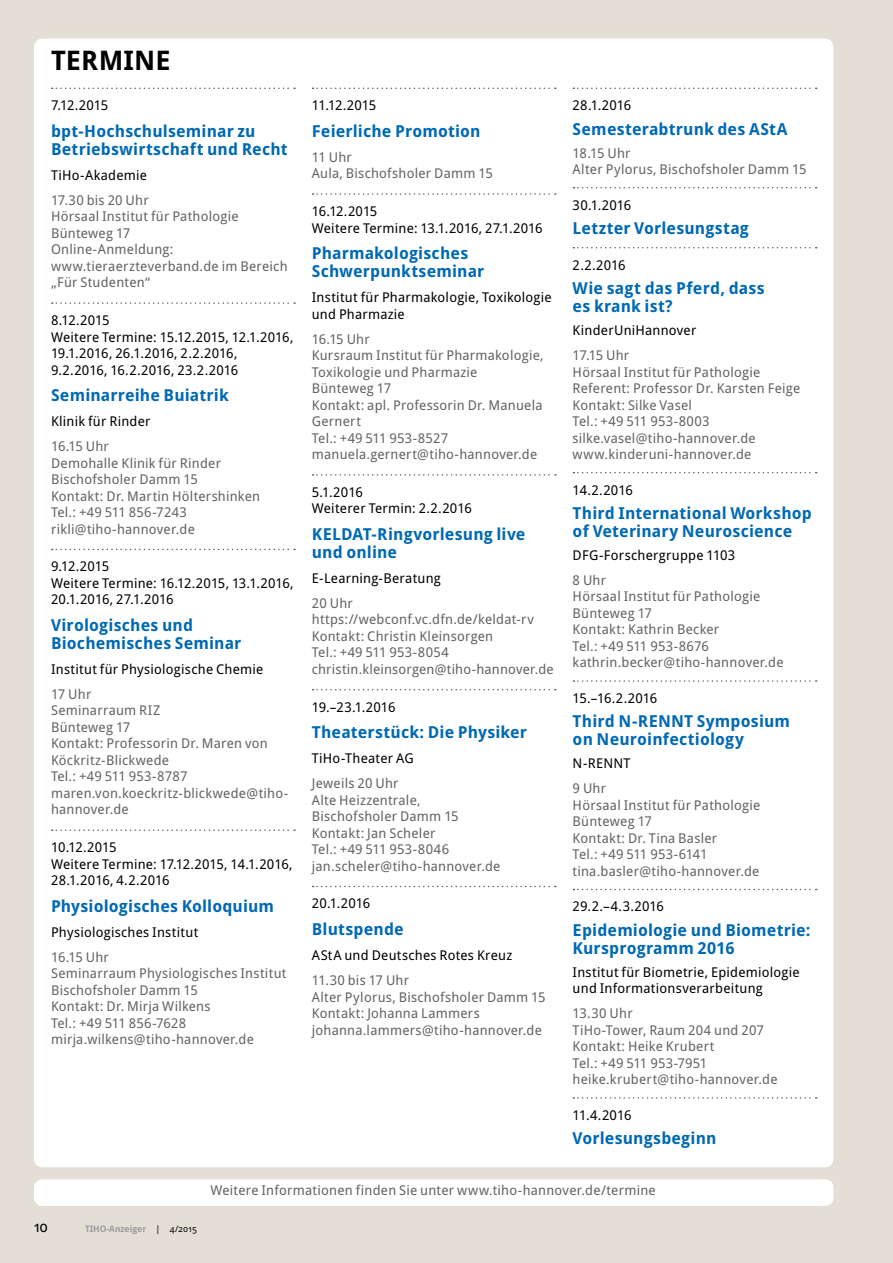
<style>
.page{position:relative;width:893px;height:1263px;background:#e3dfd5}
.page>*{position:absolute;margin:0;border:0;box-sizing:border-box;transform-origin:0 0}
.t1{font:700 27px "Droid Sans Pro";letter-spacing:.005em;color:#000}
.t2{font:700 16.5px/18px "Droid Sans Pro";letter-spacing:.01em;color:#0069b4}
.t3{font:15px "Droid Sans Pro";color:#000}
.t4{font:13.5px/16.5px "Droid Sans Pro";letter-spacing:.015em;color:#636362}
.t5{font:13.5px/16.5px "Droid Sans Pro";letter-spacing:.015em;color:#000}
.t6{font:700 9px "Droid Sans Pro";letter-spacing:-.01em;color:#9c9d9d}
.s1{color:#636362}
.s2{font-weight:400;color:#000}
</style>
<div class="page">
<div style="left:34px;top:39px;width:799px;height:1128px;background:#fff;border-radius:9px"></div>
<svg style="left:52px;top:88px;width:243px;height:1px"></svg>
<svg style="left:52px;top:302px;width:243px;height:2px"></svg>
<svg style="left:52px;top:549px;width:243px;height:1px"></svg>
<svg style="left:52px;top:829px;width:243px;height:2px"></svg>
<svg style="left:313px;top:88px;width:243px;height:1px"></svg>
<svg style="left:313px;top:193px;width:243px;height:2px"></svg>
<svg style="left:313px;top:474px;width:243px;height:2px"></svg>
<svg style="left:313px;top:689px;width:243px;height:1px"></svg>
<svg style="left:313px;top:886px;width:243px;height:1px"></svg>
<svg style="left:573px;top:88px;width:244px;height:1px"></svg>
<svg style="left:573px;top:187px;width:244px;height:1px"></svg>
<svg style="left:573px;top:247px;width:244px;height:1px"></svg>
<svg style="left:573px;top:472px;width:244px;height:1px"></svg>
<svg style="left:573px;top:680px;width:244px;height:2px"></svg>
<svg style="left:573px;top:889px;width:244px;height:1px"></svg>
<svg style="left:573px;top:1097px;width:244px;height:2px"></svg>
<div style="left:34px;top:1179px;width:799px;height:27px;background:#fff;border-radius:9px"></div>
<p class="t1" style="left:51px;top:41px;width:121px">TERMINE</p>
<p class="t5" style="left:51px;top:97px;width:59px">7.12.2015</p>
<p class="t2" style="left:51px;top:121px;width:238px">bpt-Hochschulseminar zu<br>Betriebswirtschaft und Recht</p>
<p class="t5" style="left:51px;top:162px;width:99px;line-height:25px">TiHo-Akademie<br><span class="s1">17.30 bis 20 Uhr</span></p>
<p class="t4" style="left:51px;top:208px;width:238px">Hörsaal Institut für Pathologie<br>Bünteweg 17<br>Online-Anmeldung: www.tieraerzteverband.de im Bereich „Für Studenten“</p>
<p class="t5" style="left:51px;top:312px;width:244px">8.12.2015<br>Weitere Termine: 15.12.2015, 12.1.2016,<br>19.1.2016, 26.1.2016, 2.2.2016,<br>9.2.2016, 16.2.2016, 23.2.2016</p>
<p class="t2" style="left:51px;top:386px;width:179px">Seminarreihe Buiatrik</p>
<p class="t5" style="left:51px;top:408px;width:101px;line-height:25px">Klinik für Rinder<br><span class="s1">16.15 Uhr</span></p>
<p class="t4" style="left:51px;top:454px;width:211px">Demohalle Klinik für Rinder<br>Bischofsholer Damm 15<br>Kontakt: Dr. Martin Höltershinken<br>Tel.: +49 511 856-7243 rikli@tiho-hannover.de</p>
<p class="t5" style="left:51px;top:558px;width:244px">9.12.2015<br>Weitere Termine: 16.12.2015, 13.1.2016,<br>20.1.2016, 27.1.2016</p>
<p class="t2" style="left:51px;top:615px;width:192px">Virologisches und<br>Biochemisches Seminar</p>
<p class="t5" style="left:51px;top:656px;width:214px;line-height:25px">Institut für Physiologische Chemie<br><span class="s1">17 Uhr</span></p>
<p class="t4" style="left:51px;top:702px;width:239px">Seminarraum RIZ<br>Bünteweg 17<br>Kontakt: Professorin Dr. Maren von<br>Köckritz-Blickwede<br>Tel.: +49 511 953-8787 maren.von.koeckritz-blickwede@tiho&shy;hannover.de</p>
<p class="t5" style="left:51px;top:839px;width:243px">10.12.2015<br>Weitere Termine: 17.12.2015, 14.1.2016,<br>28.1.2016, 4.2.2016</p>
<p class="t2" style="left:51px;top:896px;width:225px">Physiologisches Kolloquium</p>
<p class="t5" style="left:51px;top:919px;width:149px;line-height:25px">Physiologisches Institut<br><span class="s1">16.15 Uhr</span></p>
<p class="t4" style="left:51px;top:965px;width:237px">Seminarraum Physiologisches Institut<br>Bischofsholer Damm 15<br>Kontakt: Dr. Mirja Wilkens<br>Tel.: +49 511 856-7628 mirja.wilkens@tiho-hannover.de</p>
<p class="t5" style="left:312px;top:97px;width:66px">11.12.2015</p>
<p class="t2" style="left:312px;top:121px;width:170px">Feierliche Promotion</p>
<p class="t4" style="left:312px;top:148px;width:182px">11 Uhr<br>Aula, Bischofsholer Damm 15</p>
<p class="t5" style="left:312px;top:203px;width:232px">16.12.2015<br>Weitere Termine: 13.1.2016, 27.1.2016</p>
<p class="t2" style="left:312px;top:244px;width:174px">Pharmakologisches<br>Schwerpunktseminar</p>
<p class="t5" style="left:312px;top:289px;width:241px">Institut für Pharmakologie, Toxikologie und Pharmazie</p>
<p class="t4" style="left:312px;top:330px;width:233px">16.15 Uhr<br>Kursraum Institut für Pharmakologie,<br>Toxikologie und Pharmazie<br>Bünteweg 17<br>Kontakt: apl. Professorin Dr. Manuela<br>Gernert<br>Tel.: +49 511 953-8527 manuela.gernert@tiho-hannover.de</p>
<p class="t5" style="left:312px;top:483px;width:162px">5.1.2016<br>Weiterer Termin: 2.2.2016</p>
<p class="t2" style="left:312px;top:524px;width:215px">KELDAT-Ringvorlesung live und online</p>
<p class="t5" style="left:312px;top:565px;width:130px;line-height:25px">E-Learning-Beratung<br><span class="s1">20 Uhr</span></p>
<p class="t4" style="left:312px;top:611px;width:243px">https://webconf.vc.dfn.de/keldat-rv Kontakt: Christin Kleinsorgen<br>Tel.: +49 511 953-8054 christin.kleinsorgen@tiho-hannover.de</p>
<p class="t5" style="left:312px;top:698px;width:85px">19.–23.1.2016</p>
<p class="t2" style="left:312px;top:723px;width:217px">Theaterstück: Die Physiker</p>
<p class="t5" style="left:312px;top:745px;width:103px;line-height:25px">TiHo-Theater AG<br><span class="s1">Jeweils 20 Uhr</span></p>
<p class="t4" style="left:312px;top:791px;width:190px">Alte Heizzentrale,<br>Bischofsholer Damm 15<br>Kontakt: Jan Scheler<br>Tel.: +49 511 953-8046 jan.scheler@tiho-hannover.de</p>
<p class="t5" style="left:312px;top:895px;width:60px">20.1.2016</p>
<p class="t2" style="left:312px;top:919px;width:93px">Blutspende</p>
<p class="t5" style="left:312px;top:942px;width:202px;line-height:25px">AStA und Deutsches Rotes Kreuz<br><span class="s1">11.30 bis 17 Uhr</span></p>
<p class="t4" style="left:312px;top:988px;width:235px">Alter Pylorus, Bischofsholer Damm 15<br>Kontakt: Johanna Lammers johanna.lammers@tiho-hannover.de</p>
<p class="t5" style="left:573px;top:97px;width:60px">28.1.2016</p>
<p class="t2" style="left:573px;top:119px;width:216px">Semesterabtrunk des AStA</p>
<p class="t4" style="left:573px;top:144px;width:235px">18.15 Uhr<br>Alter Pylorus, Bischofsholer Damm 15</p>
<p class="t5" style="left:573px;top:196px;width:60px">30.1.2016</p>
<p class="t2" style="left:573px;top:219px;width:178px">Letzter Vorlesungstag</p>
<p class="t5" style="left:573px;top:256px;width:55px">2.2.2016</p>
<p class="t2" style="left:573px;top:279px;width:194px">Wie sagt das Pferd, dass es krank ist?</p>
<p class="t5" style="left:573px;top:317px;width:125px;line-height:25px">KinderUniHannover<br><span class="s1">17.15 Uhr</span></p>
<p class="t4" style="left:573px;top:363px;width:229px">Hörsaal Institut für Pathologie<br>Referent: Professor Dr. Karsten Feige<br>Kontakt: Silke Vasel<br>Tel.: +49 511 953-8003 silke.vasel@tiho-hannover.de www.kinderuni-hannover.de</p>
<p class="t5" style="left:573px;top:481px;width:62px">14.2.2016</p>
<p class="t2" style="left:573px;top:504px;width:241px">Third International Workshop of Veterinary Neuroscience</p>
<p class="t5" style="left:573px;top:542px;width:164px;line-height:25px">DFG-Forschergruppe 1103<br><span class="s1">8 Uhr</span></p>
<p class="t4" style="left:573px;top:588px;width:212px">Hörsaal Institut für Pathologie<br>Bünteweg 17<br>Kontakt: Kathrin Becker<br>Tel.: +49 511 953-8676 kathrin.becker@tiho-hannover.de</p>
<p class="t5" style="left:573px;top:689px;width:86px">15.–16.2.2016</p>
<p class="t2" style="left:573px;top:712px;width:219px">Third N-RENNT Symposium on Neuroinfectiology</p>
<p class="t5" style="left:573px;top:750px;width:59px;line-height:25px">N-RENNT<br><span class="s1">9 Uhr</span></p>
<p class="t4" style="left:573px;top:796px;width:189px">Hörsaal Institut für Pathologie<br>Bünteweg 17<br>Kontakt: Dr. Tina Basler<br>Tel.: +49 511 953-6141 tina.basler@tiho-hannover.de</p>
<p class="t5" style="left:573px;top:898px;width:93px">29.2.–4.3.2016</p>
<p class="t2" style="left:573px;top:920px;width:239px">Epidemiologie und Biometrie:<br>Kursprogramm 2016</p>
<p class="t5" style="left:573px;top:963px;width:229px">Institut für Biometrie, Epidemiologie und Informationsverarbeitung</p>
<p class="t4" style="left:573px;top:1005px;width:206px">13.30 Uhr<br>TiHo-Tower, Raum 204 und 207<br>Kontakt: Heike Krubert<br>Tel.: +49 511 953-7951 heike.krubert@tiho-hannover.de</p>
<p class="t5" style="left:573px;top:1106px;width:60px">11.4.2016</p>
<p class="t2" style="left:573px;top:1129px;width:145px">Vorlesungsbeginn</p>
<p class="t3" style="left:34px;top:1216px;width:16px">10</p>
<p class="t6" style="left:85px;top:1222px;width:114px">TIHO-Anzeiger <span class="s2">| 4/2015</span></p>
<p class="t4" style="left:210px;top:1181px;width:447px">Weitere Informationen finden Sie unter www.tiho-hannover.de/termine</p>
</div>
